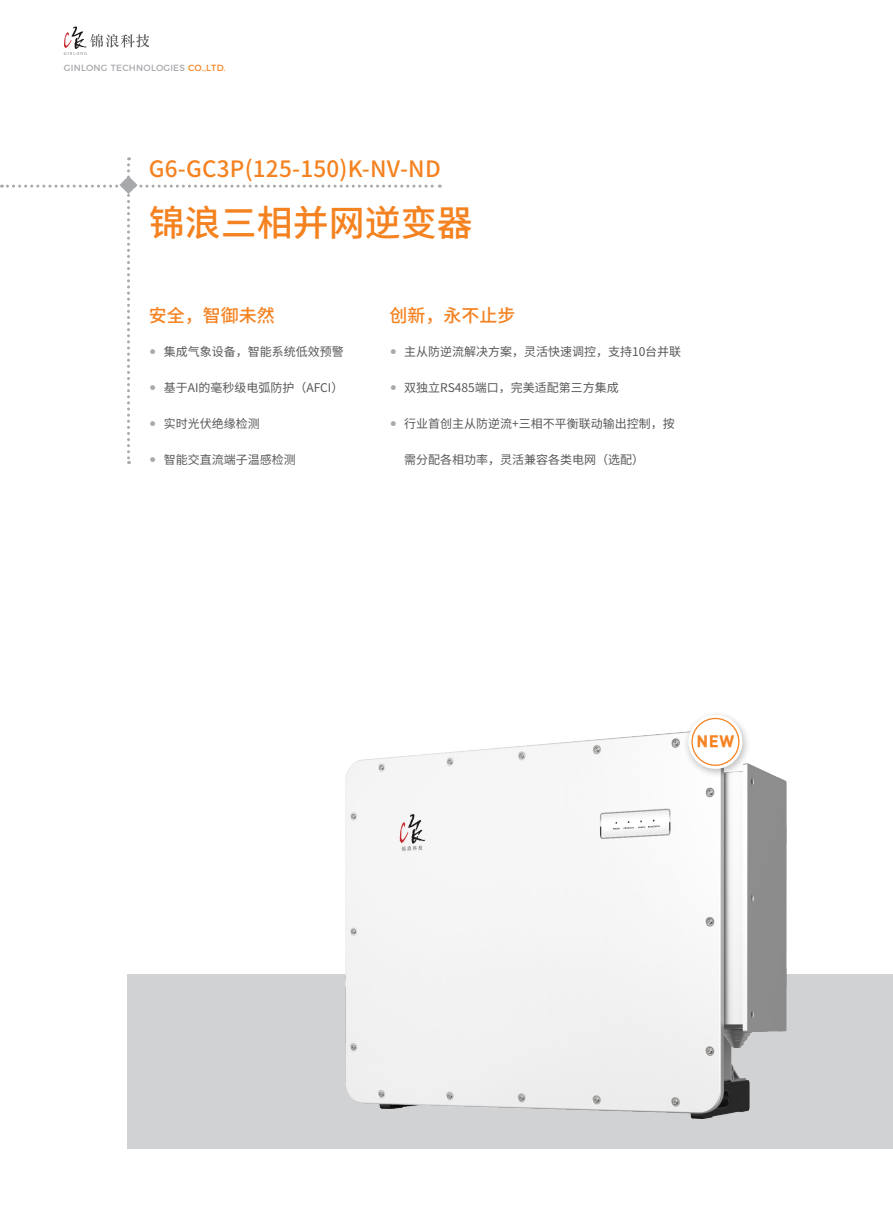
<style>
.page{position:relative;width:893px;height:1212px;background:#fff}
.page>*{position:absolute;margin:0;border:0;box-sizing:border-box;transform-origin:0 0}
.t1{font:500 36px "Source Han Sans SC";color:#f58220}
.t2{font:500 22.5px "Source Han Sans SC";letter-spacing:.01em;color:#f58220}
.t3{font:500 18px "Source Han Sans SC";color:#f58220}
.t4{font:700 16.5px "DIN Pro";color:#f58220}
.t5{font:12px "Source Han Sans SC";color:#57585a}
.t6{font:9px "Montserrat";letter-spacing:.025em;color:#a8a9ad}
.s1{color:#f58220}
.s2{color:#a8a9ad}
</style>
<div class="page">
<div style="left:128px;top:974px;width:765px;height:174px;background:#d1d2d4"></div>
<svg style="left:64px;top:27px;width:85px;height:28px"></svg>
<img style="left:346px;top:732px;width:441px;height:386px">
<div style="left:683px;top:710px;width:67px;height:67px;background:#231f20;opacity:.3"></div>
<svg style="left:688px;top:715px;width:54px;height:54px"></svg>
<div style="left:692px;top:718px;width:47px;height:47px;background:#fff;border-radius:50%"></div>
<div style="left:691px;top:718px;width:48px;height:48px;border:1px solid #f58220;border-radius:50%"></div>
<svg style="left:1px;top:157px;width:439px;height:307px"></svg>
<p class="t6" style="left:64px;top:61px;width:163px">GINLONG TECHNOLOGIES <span class="s1">CO.,LTD.</span></p>
<h2 class="t2" style="left:149px;top:156px;width:293px">G6-GC3P(125-150)K-NV-ND</h2>
<h1 class="t1" style="left:149px;top:202px;width:325px">锦浪三相并网逆变器</h1>
<h3 class="t3" style="left:149px;top:305px;width:127px">安全，智御未然</h3>
<p class="t5" style="left:149px;top:345px;width:196px"><span class="s2">•</span> 集成气象设备，智能系统低效预警</p>
<p class="t5" style="left:149px;top:381px;width:196px"><span class="s2">•</span> 基于AI的毫秒级电弧防护（AFCI）</p>
<p class="t5" style="left:149px;top:417px;width:112px"><span class="s2">•</span> 实时光伏绝缘检测</p>
<p class="t5" style="left:149px;top:453px;width:148px"><span class="s2">•</span> 智能交直流端子温感检测</p>
<h3 class="t3" style="left:389px;top:305px;width:127px">创新，永不止步</h3>
<p class="t5" style="left:389px;top:345px;width:293px"><span class="s2">•</span> 主从防逆流解决方案，灵活快速调控，支持10台并联</p>
<p class="t5" style="left:389px;top:381px;width:231px"><span class="s2">•</span> 双独立RS485端口，完美适配第三方集成</p>
<p class="t5" style="left:389px;top:417px;width:287px"><span class="s2">•</span> 行业首创主从防逆流+三相不平衡联动输出控制，按</p>
<p class="t5" style="left:404px;top:453px;width:241px">需分配各相功率，灵活兼容各类电网（选配）</p>
<h3 class="t4" style="left:697px;top:731px;width:39px">NEW</h3>
</div>
